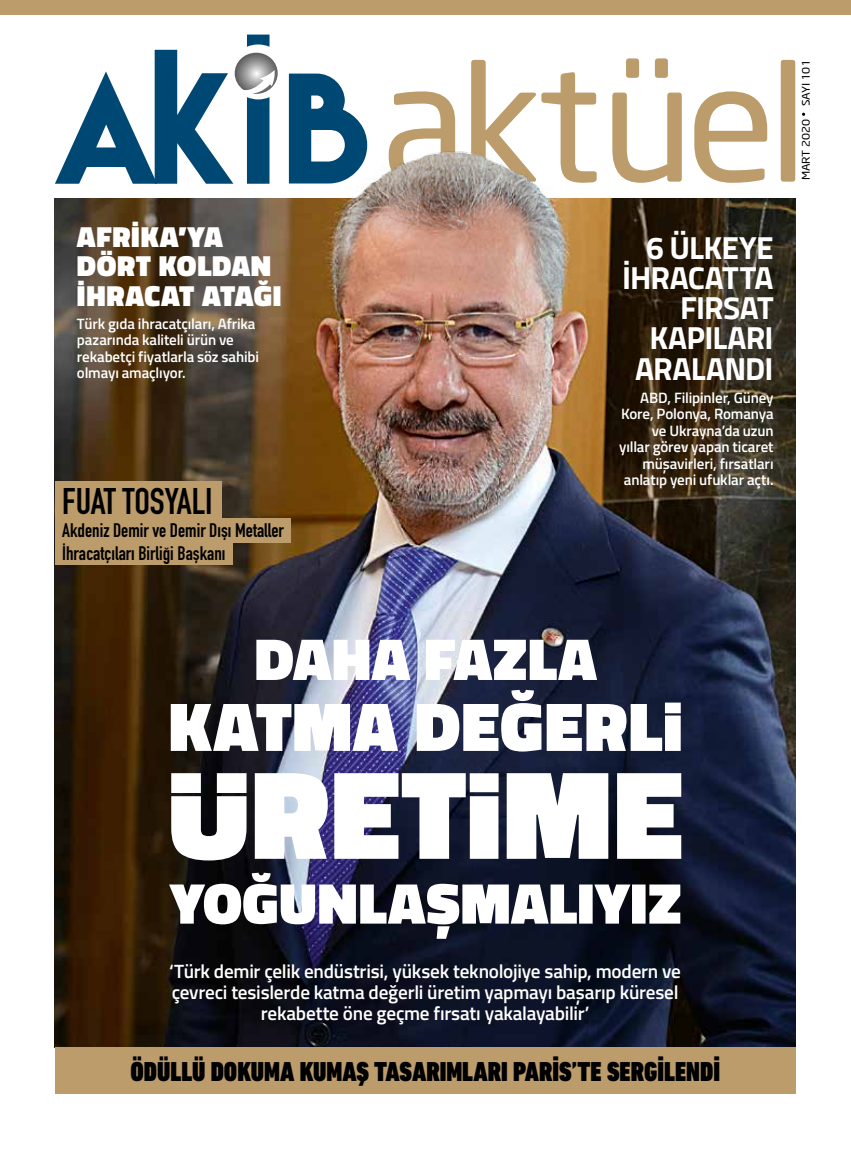
<style>
.page{position:relative;width:851px;height:1149px;background:#fff}
.page>*{position:absolute;margin:0;border:0;box-sizing:border-box;transform-origin:0 0}
.t1{font:36.45px "DIN Engschrift Std";color:#000}
.t2{font:700 31.65px/30px "Titillium Web";letter-spacing:-.025em;color:#fff;text-align:right}
.t3{font:900 29.4px/29.4px "Titillium Web";letter-spacing:.02em;color:#fff}
.t4{font:900 condensed 27.9px "DIN Next LT Pro";color:#000}
.t5{font:19.35px/22px "DIN Engschrift Std";color:#000}
.t6{font:600 19.2px/21px "Titillium Web";letter-spacing:-.015em;color:#fff;text-align:center}
.t7{font:600 15px/16.5px "Titillium Web";letter-spacing:-.01em;color:#fff}
.t8{font:10.35px "Neo Sans";color:#000;scale:1.16 1}
</style>
<div class="page">
<img style="left:55px;top:229px;width:740px;height:817px">
<div style="left:0;top:0;width:850px;height:14px;background:#bc9c6b"></div>
<svg style="left:289px;top:74px;width:78px;height:71px"></svg>
<svg style="left:390px;top:58px;width:405px;height:87px"></svg>
<svg style="left:72px;top:35px;width:205px;height:110px"></svg>
<div style="left:55px;top:480px;width:166px;height:39px;background:#bc9c6b"></div>
<div style="left:55px;top:518px;width:235px;height:25px;background:#bc9c6b"></div>
<div style="left:55px;top:540px;width:177px;height:25px;background:#bc9c6b"></div>
<div style="left:55px;top:1046px;width:740px;height:47px;background:#bc9c6b"></div>
<img style="left:55px;top:145px;width:740px;height:84px">
<svg style="left:169px;top:872px;width:511px;height:66px"></svg>
<svg style="left:171px;top:773px;width:510px;height:87px"></svg>
<svg style="left:171px;top:689px;width:509px;height:62px"></svg>
<svg style="left:256px;top:639px;width:341px;height:40px"></svg>
<h3 class="t3" style="left:77px;top:222px;width:206px">AFRİKA’YA<br>DÖRT KOLDAN<br>İHRACAT ATAĞI</h3>
<p class="t7" style="left:77px;top:314px;width:184px">Türk gıda ihracatçıları, Afrika pazarında kaliteli ürün ve rekabetçi fiyatlarla söz sahibi olmayı amaçlıyor.</p>
<h1 class="t1" style="left:62px;top:479px;width:152px">FUAT TOSYALI</h1>
<p class="t5" style="left:62px;top:519px;width:223px">Akdeniz Demir ve Demir Dışı Metaller<br>İhracatçıları Birliği Başkanı</p>
<h2 class="t2" style="left:622px;top:231px;width:153px">6 ÜLKEYE<br>İHRACATTA<br>FIRSAT<br>KAPILARI<br>ARALANDI</h2>
<p class="t7" style="left:619px;top:388px;width:156px;text-align:right">ABD, Filipinler, Güney<br>Kore, Polonya, Romanya ve Ukrayna’da uzun yıllar görev yapan ticaret müşavirleri, fırsatları anlatıp yeni ufuklar açtı.</p>
<p class="t8" style="left:799px;top:179px;width:105px;rotate:-90deg">MART 2020 SAYI 101</p>
<p class="t6" style="left:169px;top:959px;width:513px">‘Türk demir çelik endüstrisi, yüksek teknolojiye sahip, modern ve çevreci tesislerde katma değerli üretim yapmayı başarıp küresel rekabette öne geçme fırsatı yakalayabilir’</p>
<h3 class="t4" style="left:130px;top:1054px;width:591px">ÖDÜLLÜ DOKUMA KUMAŞ TASARIMLARI PARİS’TE SERGİLENDİ</h3>
</div>
